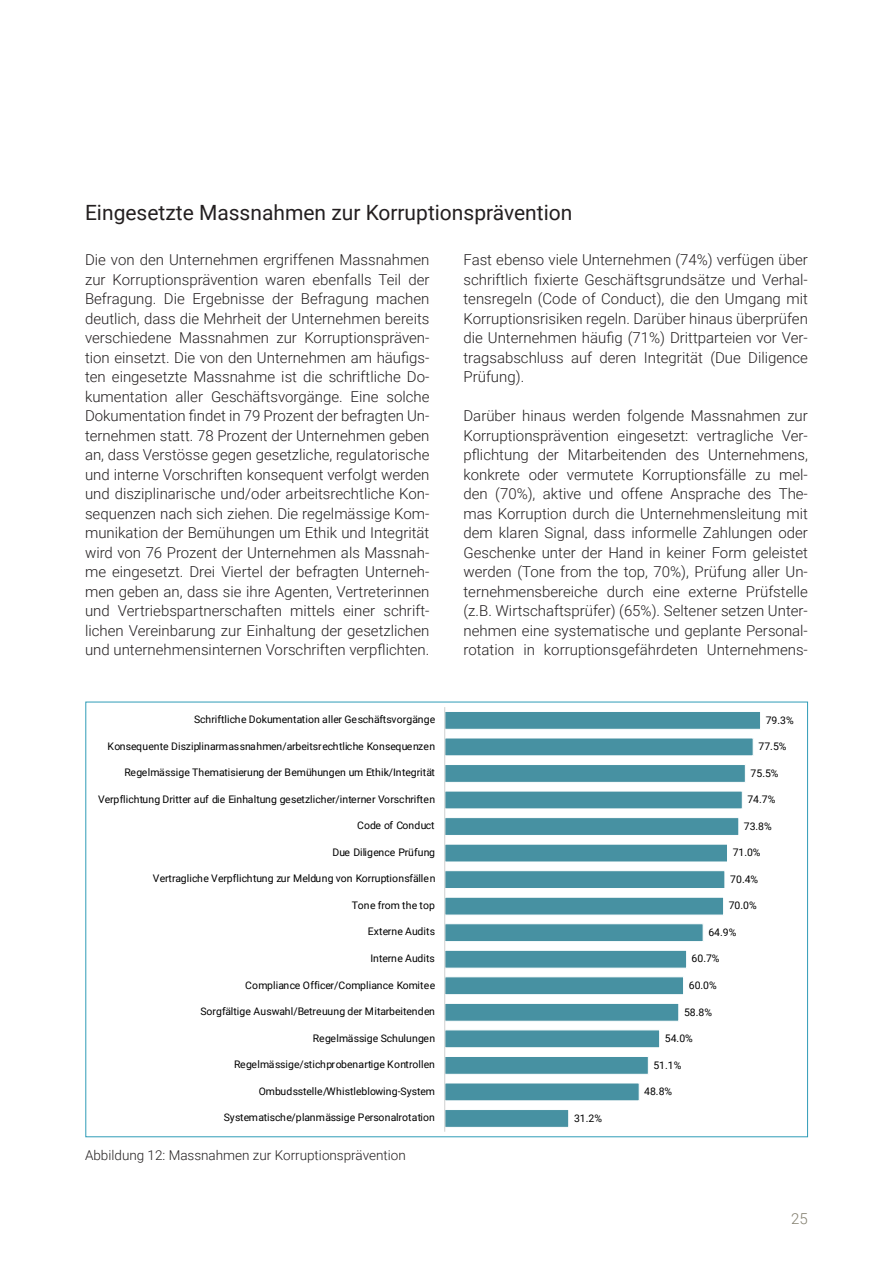
<style>
.page{position:relative;width:893px;height:1263px;background:#fff}
.page>*{position:absolute;margin:0;border:0;box-sizing:border-box;transform-origin:0 0}
.t1{font:21px "Roboto";color:#231f20}
.t2{font:300 15px/19.5px "Roboto";color:#231f20;text-align:justify}
.t3{font:300 15px "Roboto";color:#817d6d}
.t4{font:300 13.5px "Roboto";color:#231f20}
.t5{font:10.5px "Roboto";letter-spacing:.005em;color:#000001}
</style>
<div class="page">
<svg style="left:445px;top:711px;width:315px;height:417px"></svg>
<hr style="left:444px;top:707px;width:1px;height:425px;background:#cfd1d0">
<h1 class="t1" style="left:85px;top:198px;width:489px">Eingesetzte Massnahmen zur Korruptionsprävention</h1>
<p class="t2" style="left:85px;top:249px;width:346px">Die von den Unternehmen ergriffenen Massnahmen zur Korruptionsprävention waren ebenfalls Teil der Befragung. Die Ergebnisse der Befragung machen deutlich, dass die Mehrheit der Unternehmen bereits verschiedene Massnahmen zur Korruptionspräven&shy;tion einsetzt. Die von den Unternehmen am häufigs&shy;ten eingesetzte Massnahme ist die schriftliche Do&shy;kumentation aller Geschäftsvorgänge. Eine solche Dokumentation findet in 79 Prozent der befragten Un&shy;ternehmen statt. 78 Prozent der Unternehmen geben an, dass Verstösse gegen gesetzliche, regulatorische und interne Vorschriften konsequent verfolgt werden und disziplinarische und/oder arbeitsrechtliche Kon&shy;sequenzen nach sich ziehen. Die regelmässige Kom&shy;munikation der Bemühungen um Ethik und Integrität wird von 76 Prozent der Unternehmen als Massnah&shy;me eingesetzt. Drei Viertel der befragten Unterneh&shy;men geben an, dass sie ihre Agenten, Vertreterinnen und Vertriebspartnerschaften mittels einer schrift&shy;lichen Vereinbarung zur Einhaltung der gesetzlichen und unternehmensinternen Vorschriften verpflichten.</p>
<p class="t2" style="left:463px;top:249px;width:346px">Fast ebenso viele Unternehmen (74%) verfügen über schriftlich fixierte Geschäftsgrundsätze und Verhal&shy;tensregeln (Code of Conduct), die den Umgang mit Korruptionsrisiken regeln. Darüber hinaus überprüfen die Unternehmen häufig (71%) Drittparteien vor Ver&shy;tragsabschluss auf deren Integrität (Due Diligence Prüfung).</p>
<p class="t2" style="left:463px;top:405px;width:346px">Darüber hinaus werden folgende Massnahmen zur Korruptionsprävention eingesetzt: vertragliche Ver&shy;pflichtung der Mitarbeitenden des Unternehmens, konkrete oder vermutete Korruptionsfälle zu mel&shy;den (70%), aktive und offene Ansprache des The&shy;mas Korruption durch die Unternehmensleitung mit dem klaren Signal, dass informelle Zahlungen oder Geschenke unter der Hand in keiner Form geleistet werden (Tone from the top, 70%), Prüfung aller Un&shy;ternehmensbereiche durch eine externe Prüfstelle (z.B. Wirtschaftsprüfer) (65%). Seltener setzen Unter&shy;nehmen eine systematische und geplante Personal&shy;rotation in korruptionsgefährdeten Unternehmens-</p>
<p class="t5" style="left:194px;top:711px;width:243px">Schriftliche Dokumentation aller Geschäftsvorgänge</p>
<p class="t5" style="left:766px;top:712px;width:29px">79.3%</p>
<p class="t5" style="left:108px;top:738px;width:329px">Konsequente Disziplinarmassnahmen/arbeitsrechtliche Konsequenzen</p>
<p class="t5" style="left:759px;top:739px;width:29px">77.5%</p>
<p class="t5" style="left:124px;top:765px;width:312px">Regelmässige Thematisierung der Bemühungen um Ethik/Integrität</p>
<p class="t5" style="left:751px;top:765px;width:29px">75.5%</p>
<p class="t5" style="left:98px;top:792px;width:339px">Verpflichtung Dritter auf die Einhaltung gesetzlicher/interner Vorschriften</p>
<p class="t5" style="left:747px;top:792px;width:29px">74.7%</p>
<p class="t5" style="left:357px;top:818px;width:79px">Code of Conduct</p>
<p class="t5" style="left:744px;top:819px;width:29px">73.8%</p>
<p class="t5" style="left:332px;top:845px;width:104px">Due Diligence Prüfung</p>
<p class="t5" style="left:733px;top:845px;width:29px">71.0%</p>
<p class="t5" style="left:153px;top:871px;width:284px">Vertragliche Verpflichtung zur Meldung von Korruptionsfällen</p>
<p class="t5" style="left:730px;top:872px;width:29px">70.4%</p>
<p class="t5" style="left:352px;top:898px;width:85px">Tone from the top</p>
<p class="t5" style="left:729px;top:898px;width:29px">70.0%</p>
<p class="t5" style="left:368px;top:924px;width:69px">Externe Audits</p>
<p class="t5" style="left:708px;top:925px;width:29px">64.9%</p>
<p class="t5" style="left:370px;top:951px;width:66px">Interne Audits</p>
<p class="t5" style="left:692px;top:951px;width:29px">60.7%</p>
<p class="t5" style="left:245px;top:977px;width:192px">Compliance Officer/Compliance Komitee</p>
<p class="t5" style="left:689px;top:978px;width:29px">60.0%</p>
<p class="t5" style="left:200px;top:1004px;width:236px">Sorgfältige Auswahl/Betreuung der Mitarbeitenden</p>
<p class="t5" style="left:684px;top:1004px;width:29px">58.8%</p>
<p class="t5" style="left:313px;top:1030px;width:124px">Regelmässige Schulungen</p>
<p class="t5" style="left:665px;top:1031px;width:29px">54.0%</p>
<p class="t5" style="left:234px;top:1057px;width:202px">Regelmässige/stichprobenartige Kontrollen</p>
<p class="t5" style="left:653px;top:1057px;width:29px">51.1%</p>
<p class="t5" style="left:259px;top:1083px;width:178px">Ombudsstelle/Whistleblowing-System</p>
<p class="t5" style="left:644px;top:1084px;width:29px">48.8%</p>
<p class="t5" style="left:224px;top:1110px;width:213px">Systematische/planmässige Personalrotation</p>
<p class="t5" style="left:574px;top:1110px;width:29px">31.2%</p>
<p class="t4" style="left:85px;top:1146px;width:322px">Abbildung 12: Massnahmen zur Korruptionsprävention</p>
<p class="t3" style="left:791px;top:1208px;width:18px">25</p>
</div>
